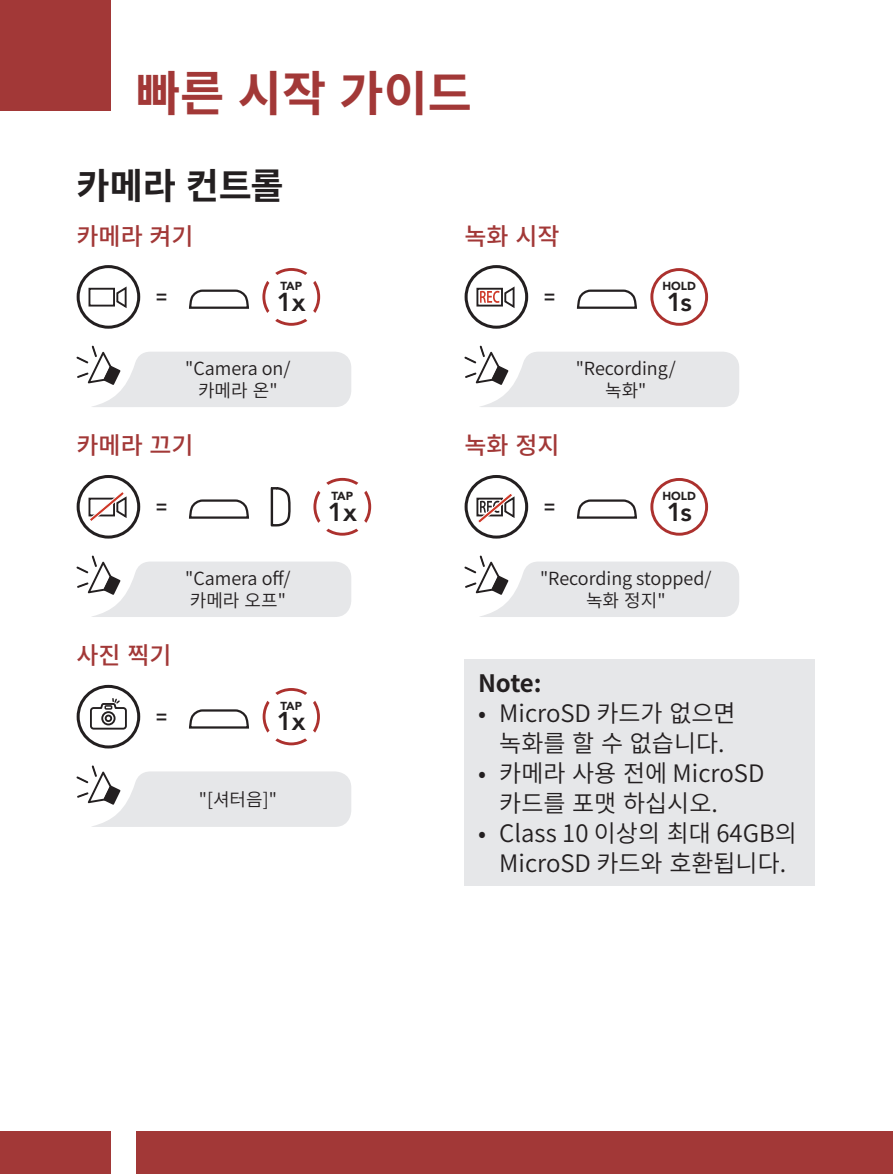
<style>
.page{position:relative;width:893px;height:1174px;background:#fff}
.page>*{position:absolute;margin:0;border:0;box-sizing:border-box;transform-origin:0 0}
.t1{font:700 48px "Source Han Sans KR";color:#a23837}
.t2{font:700 36px "Source Han Sans KR";letter-spacing:-.01em;color:#231f20}
.t3{font:800 25.8px "Avenir LT Std";letter-spacing:-.03em;color:#231f20}
.t4{font:800 25.5px "Avenir LT Std";color:#231f20}
.t5{font:24px/30px "Source Han Sans KR";color:#231f20;text-align:center}
.t6{font:500 24px "Source Han Sans KR";color:#a23837}
.t7{font:700 24px "Source Han Sans KR";color:#231f20}
.t8{font:700 18.6px "Source Han Sans KR";color:#231f20}
.t9{font:18px/21.6px "Source Han Sans KR";color:#231f20;text-align:center}
.t10{font:900 11.7px "Avenir LT Std";color:#231f20}
.t11{font:900 11.4px "Avenir LT Std";color:#231f20}
</style>
<div class="page">
<div style="left:0;top:0;width:111px;height:111px;background:#a23837"></div>
<div style="left:0;top:1131px;width:111px;height:43px;background:#a23837"></div>
<div style="left:136px;top:1131px;width:757px;height:43px;background:#a23837"></div>
<svg style="left:77px;top:265px;width:63px;height:64px"></svg>
<svg style="left:189px;top:289px;width:60px;height:20px"></svg>
<svg style="left:262px;top:268px;width:58px;height:58px"></svg>
<svg style="left:77px;top:346px;width:274px;height:61px"></svg>
<svg style="left:77px;top:475px;width:63px;height:63px"></svg>
<svg style="left:189px;top:499px;width:60px;height:20px"></svg>
<svg style="left:271px;top:487px;width:20px;height:39px"></svg>
<svg style="left:313px;top:478px;width:58px;height:57px"></svg>
<svg style="left:77px;top:555px;width:274px;height:62px"></svg>
<svg style="left:77px;top:685px;width:63px;height:63px"></svg>
<svg style="left:189px;top:709px;width:60px;height:19px"></svg>
<svg style="left:263px;top:688px;width:57px;height:57px"></svg>
<svg style="left:77px;top:765px;width:274px;height:62px"></svg>
<svg style="left:465px;top:265px;width:63px;height:64px"></svg>
<svg style="left:577px;top:289px;width:60px;height:20px"></svg>
<svg style="left:650px;top:268px;width:58px;height:58px"></svg>
<svg style="left:464px;top:346px;width:275px;height:61px"></svg>
<svg style="left:465px;top:475px;width:63px;height:63px"></svg>
<svg style="left:577px;top:499px;width:60px;height:20px"></svg>
<svg style="left:650px;top:478px;width:58px;height:57px"></svg>
<svg style="left:464px;top:555px;width:275px;height:62px"></svg>
<div style="left:464px;top:659px;width:351px;height:226px;background:#e6e7e9"></div>
<h1 class="t1" style="left:136px;top:66px;width:338px">빠른 시작 가이드</h1>
<h2 class="t2" style="left:77px;top:165px;width:209px">카메라 컨트롤</h2>
<p class="t6" style="left:77px;top:222px;width:119px">카메라 켜기</p>
<p class="t10" style="left:280px;top:278px;width:23px">TAP</p>
<p class="t8" style="left:156px;top:287px;width:12px">=</p>
<p class="t3" style="left:277px;top:286px;width:31px">1x</p>
<p class="t9" style="left:185px;top:358px;width:107px">"Camera on/ 카메라 온"</p>
<p class="t6" style="left:77px;top:432px;width:119px">카메라 끄기</p>
<p class="t10" style="left:332px;top:488px;width:23px">TAP</p>
<p class="t8" style="left:156px;top:497px;width:12px">=</p>
<p class="t3" style="left:328px;top:496px;width:31px">1x</p>
<p class="t6" style="left:77px;top:642px;width:97px">사진 찍기</p>
<p class="t9" style="left:185px;top:568px;width:107px;text-align:left">"Camera off/ 카메라 오프"</p>
<p class="t11" style="left:281px;top:698px;width:23px">TAP</p>
<p class="t8" style="left:156px;top:707px;width:12px">=</p>
<p class="t4" style="left:277px;top:706px;width:30px">1x</p>
<p class="t9" style="left:199px;top:788px;width:80px">"[셔터음]"</p>
<p class="t6" style="left:464px;top:222px;width:97px">녹화 시작</p>
<p class="t10" style="left:662px;top:278px;width:35px">HOLD</p>
<p class="t8" style="left:544px;top:287px;width:12px">=</p>
<p class="t3" style="left:667px;top:287px;width:27px">1s</p>
<p class="t6" style="left:464px;top:432px;width:97px">녹화 정지</p>
<p class="t9" style="left:576px;top:358px;width:102px">"Recording/ 녹화"</p>
<p class="t10" style="left:662px;top:488px;width:35px">HOLD</p>
<p class="t8" style="left:544px;top:497px;width:12px">=</p>
<p class="t3" style="left:667px;top:497px;width:27px">1s</p>
<p class="t9" style="left:540px;top:568px;width:173px">"Recording stopped/ 녹화 정지"</p>
<p class="t7" style="left:478px;top:670px;width:65px">Note:</p>
<p class="t5" style="left:478px;top:699px;width:259px">• MicroSD 카드가 없으면 녹화를 할 수 없습니다.</p>
<p class="t5" style="left:499px;top:759px;width:267px;text-align:left;text-indent:-21px">• 카메라 사용 전에 MicroSD 카드를 포맷 하십시오.</p>
<p class="t5" style="left:478px;top:819px;width:320px">• Class 10 이상의 최대 64GB의<br>MicroSD 카드와 호환됩니다.</p>
</div>
